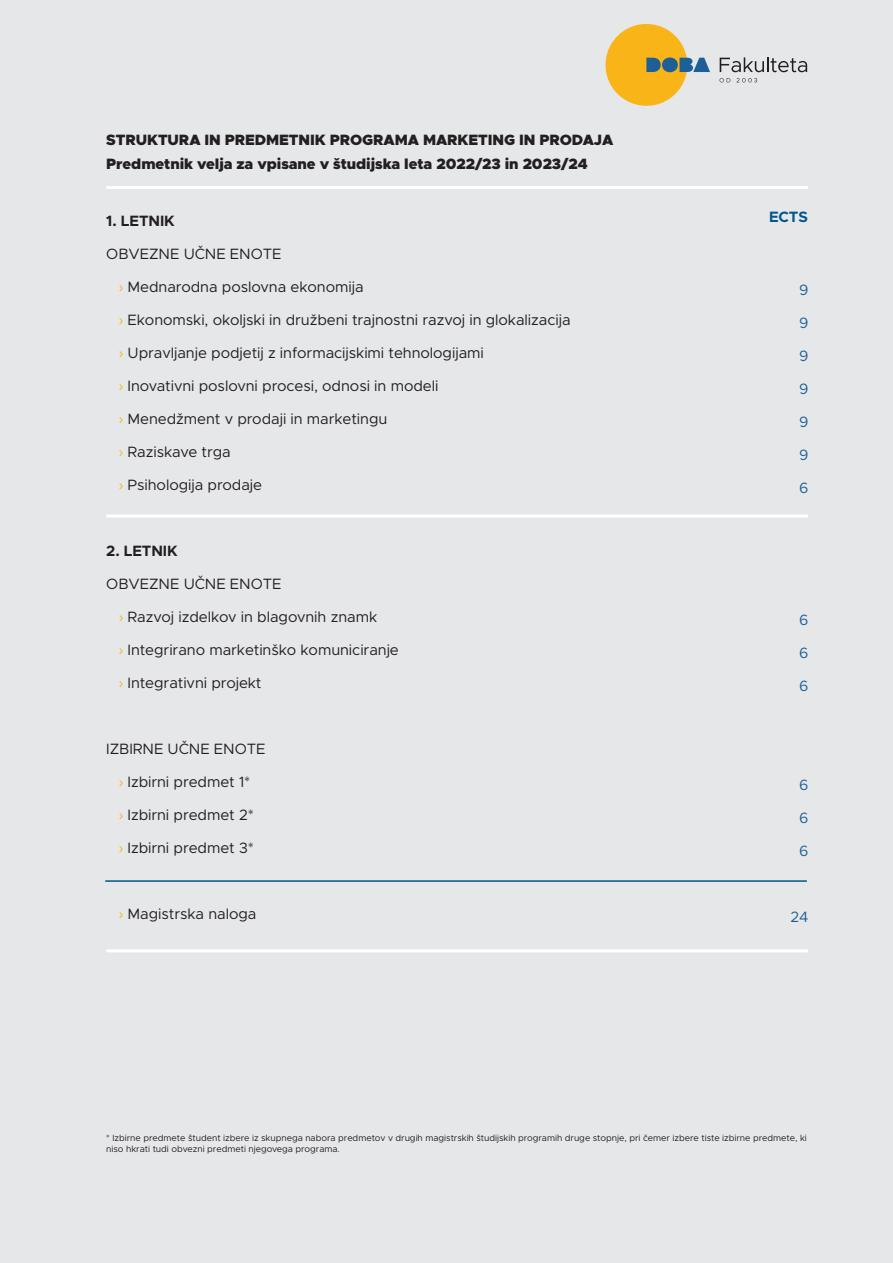
<style>
.page{position:relative;width:893px;height:1263px;background:#e6e7e9}
.page>*{position:absolute;margin:0;border:0;box-sizing:border-box;transform-origin:0 0}
.Normalno{font:15px "Metropolis";letter-spacing:-.005em;color:#231f20}
.Normalno-2{font:900 15px "Metropolis";letter-spacing:-.005em;color:#231f20}
.Normalno-3{font:700 15px "Metropolis";letter-spacing:-.005em;color:#231f20}
.Normalno-4{font:15px "Metropolis";color:#1e5f97}
.Normalno-5{font:700 15px "Metropolis";color:#01568d}
.Srednje{font:9px/10.8px "Metropolis";letter-spacing:-.005em;color:#231f20}
.s1{color:#f9b517}
</style>
<div class="page">
<hr style="left:106px;top:514px;width:702px;height:3px;background:#fff">
<hr style="left:106px;top:186px;width:702px;height:3px;background:#fff">
<hr style="left:105px;top:880px;width:702px;height:2px;background:#01568d">
<hr style="left:106px;top:949px;width:702px;height:3px;background:#fff">
<div style="left:605px;top:24px;width:82px;height:82px;background:#f9b517;border-radius:50%"></div>
<svg style="left:646px;top:58px;width:15px;height:14px"></svg>
<div style="left:662px;top:58px;width:16px;height:14px;background:#1e5f97;border-radius:50%"></div>
<svg style="left:679px;top:58px;width:31px;height:14px"></svg>
<svg style="left:720px;top:57px;width:87px;height:15px"></svg>
<svg style="left:719px;top:78px;width:11px;height:4px"></svg>
<svg style="left:736px;top:78px;width:21px;height:4px"></svg>
<p class="Normalno-2" style="left:106px;top:130px;width:508px">STRUKTURA IN PREDMETNIK PROGRAMA MARKETING IN PRODAJA</p>
<p class="Normalno-2" style="left:106px;top:154px;width:483px">Predmetnik velja za vpisane v študijska leta 2022/23 in 2023/24</p>
<p class="Normalno-3" style="left:106px;top:211px;width:70px">1. LETNIK</p>
<p class="Normalno" style="left:106px;top:244px;width:177px">OBVEZNE UČNE ENOTE</p>
<p class="Normalno" style="left:119px;top:277px;width:246px"><span class="s1">›</span> Mednarodna poslovna ekonomija</p>
<p class="Normalno" style="left:119px;top:310px;width:453px"><span class="s1">›</span> Ekonomski, okoljski in družbeni trajnostni razvoj in glokalizacija</p>
<p class="Normalno" style="left:119px;top:343px;width:367px"><span class="s1">›</span> Upravljanje podjetij z informacijskimi tehnologijami</p>
<p class="Normalno" style="left:119px;top:376px;width:321px"><span class="s1">›</span> Inovativni poslovni procesi, odnosi in modeli</p>
<p class="Normalno" style="left:119px;top:409px;width:270px"><span class="s1">›</span> Menedžment v prodaji in marketingu</p>
<p class="Normalno" style="left:119px;top:442px;width:114px"><span class="s1">›</span> Raziskave trga</p>
<p class="Normalno" style="left:119px;top:475px;width:145px"><span class="s1">›</span> Psihologija prodaje</p>
<p class="Normalno-3" style="left:106px;top:541px;width:73px">2. LETNIK</p>
<p class="Normalno" style="left:106px;top:574px;width:177px">OBVEZNE UČNE ENOTE</p>
<p class="Normalno" style="left:119px;top:607px;width:260px"><span class="s1">›</span> Razvoj izdelkov in blagovnih znamk</p>
<p class="Normalno" style="left:119px;top:640px;width:282px"><span class="s1">›</span> Integrirano marketinško komuniciranje</p>
<p class="Normalno" style="left:119px;top:673px;width:144px"><span class="s1">›</span> Integrativni projekt</p>
<p class="Normalno" style="left:106px;top:739px;width:161px">IZBIRNE UČNE ENOTE</p>
<p class="Normalno" style="left:119px;top:772px;width:133px"><span class="s1">›</span> Izbirni predmet 1*</p>
<p class="Normalno" style="left:119px;top:805px;width:137px"><span class="s1">›</span> Izbirni predmet 2*</p>
<p class="Normalno" style="left:119px;top:838px;width:137px"><span class="s1">›</span> Izbirni predmet 3*</p>
<p class="Normalno" style="left:119px;top:904px;width:139px"><span class="s1">›</span> Magistrska naloga</p>
<p class="Normalno-5" style="left:769px;top:208px;width:40px">ECTS</p>
<p class="Normalno-4" style="left:799px;top:280px;width:11px">9</p>
<p class="Normalno-4" style="left:799px;top:313px;width:11px">9</p>
<p class="Normalno-4" style="left:799px;top:346px;width:11px">9</p>
<p class="Normalno-4" style="left:799px;top:379px;width:11px">9</p>
<p class="Normalno-4" style="left:799px;top:412px;width:11px">9</p>
<p class="Normalno-4" style="left:799px;top:445px;width:11px">9</p>
<p class="Normalno-4" style="left:799px;top:478px;width:11px">6</p>
<p class="Normalno-4" style="left:799px;top:610px;width:11px">6</p>
<p class="Normalno-4" style="left:799px;top:643px;width:11px">6</p>
<p class="Normalno-4" style="left:799px;top:676px;width:11px">6</p>
<p class="Normalno-4" style="left:799px;top:775px;width:11px">6</p>
<p class="Normalno-4" style="left:799px;top:808px;width:11px">6</p>
<p class="Normalno-4" style="left:799px;top:841px;width:11px">6</p>
<p class="Normalno-4" style="left:790px;top:907px;width:20px">24</p>
<p class="Srednje" style="left:106px;top:1132px;width:702px">* Izbirne predmete študent izbere iz skupnega nabora predmetov v drugih magistrskih študijskih programih druge stopnje, pri čemer izbere tiste izbirne predmete, ki niso hkrati tudi obvezni predmeti njegovega programa.</p>
</div>
